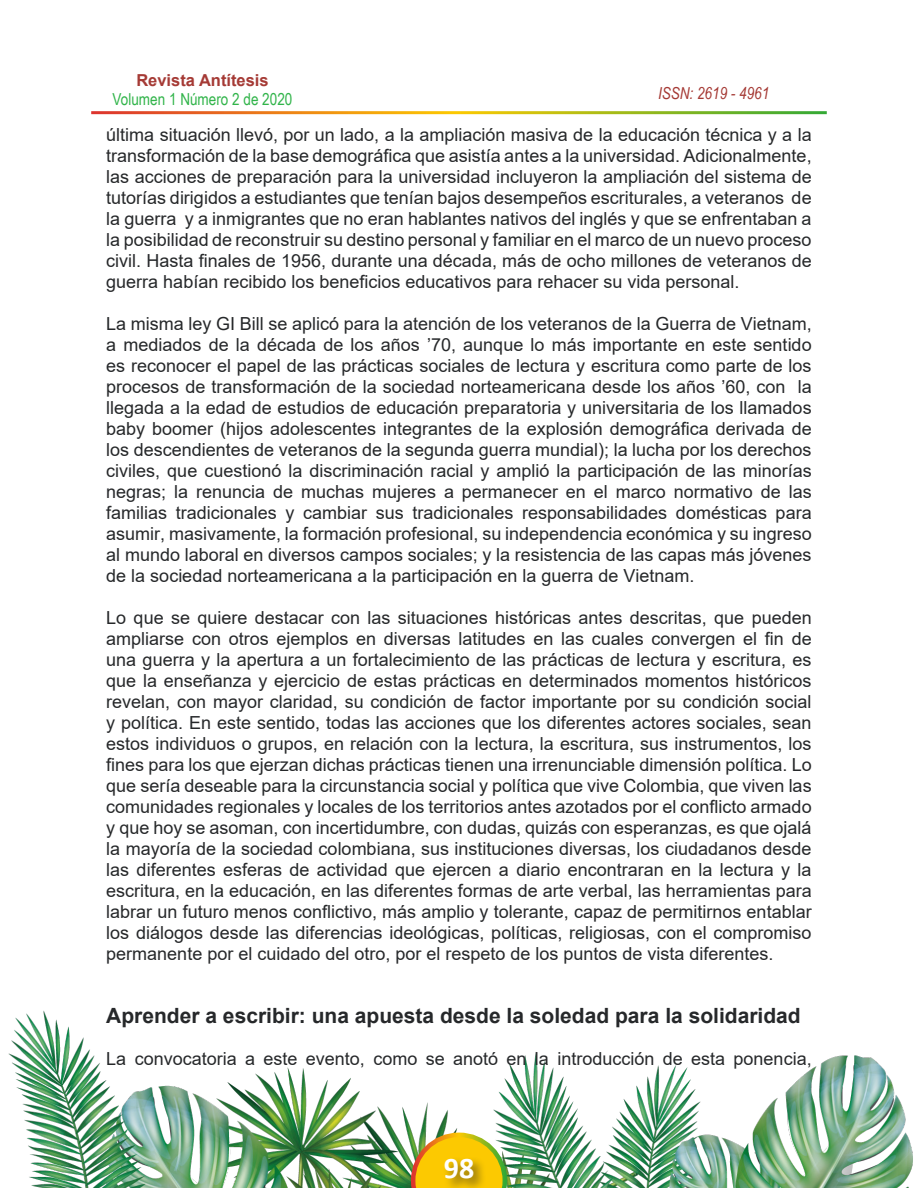
<style>
.page{position:relative;width:918px;height:1188px;background:#fff}
.page>*{position:absolute;margin:0;border:0;box-sizing:border-box;transform-origin:0 0}
.t1{font:700 30px "Calibri";color:#fff}
.t2{font:700 21px "Arial";color:#26282a}
.t3{font:18px/21px "Arial";color:#26282a;text-align:justify}
.t4{font:16.5px "Arial Narrow";color:#31b44a}
.t5{font:700 16.5px "Arial";color:#a53a35}
.t6{font:italic 16.5px "Arial Narrow";color:#a53a35}
</style>
<div class="page">
<img style="left:8px;top:1010px;width:905px;height:178px">
<svg style="left:411px;top:1133px;width:96px;height:55px;background:#dec034"></svg>
<div style="left:443px;top:1156px;width:44px;height:32px;background:#231f20;opacity:.54"></div>
<p class="t5" style="left:136px;top:68px;width:134px">Revista Antítesis</p>
<p class="t4" style="left:113px;top:88px;width:181px">Volumen 1 Número 2 de 2020</p>
<p class="t6" style="left:658px;top:81px;width:113px">ISSN: 2619 - 4961</p>
<p class="t3" style="left:106px;top:124px;width:707px">última situación llevó, por un lado, a la ampliación masiva de la educación técnica y a la transformación de la base demográfica que asistía antes a la universidad. Adicionalmente, las acciones de preparación para la universidad incluyeron la ampliación del sistema de tutorías dirigidos a estudiantes que tenían bajos desempeños escriturales, a veteranos de la guerra y a inmigrantes que no eran hablantes nativos del inglés y que se enfrentaban a la posibilidad de reconstruir su destino personal y familiar en el marco de un nuevo proceso civil. Hasta finales de 1956, durante una década, más de ocho millones de veteranos de guerra habían recibido los beneficios educativos para rehacer su vida personal.</p>
<p class="t3" style="left:106px;top:313px;width:707px">La misma ley GI Bill se aplicó para la atención de los veteranos de la Guerra de Vietnam, a mediados de la década de los años ’70, aunque lo más importante en este sentido es reconocer el papel de las prácticas sociales de lectura y escritura como parte de los procesos de transformación de la sociedad norteamericana desde los años ’60, con la llegada a la edad de estudios de educación preparatoria y universitaria de los llamados baby boomer (hijos adolescentes integrantes de la explosión demográfica derivada de los descendientes de veteranos de la segunda guerra mundial); la lucha por los derechos civiles, que cuestionó la discriminación racial y amplió la participación de las minorías negras; la renuncia de muchas mujeres a permanecer en el marco normativo de las familias tradicionales y cambiar sus tradicionales responsabilidades domésticas para asumir, masivamente, la formación profesional, su independencia económica y su ingreso al mundo laboral en diversos campos sociales; y la resistencia de las capas más jóvenes de la sociedad norteamericana a la participación en la guerra de Vietnam.</p>
<p class="t3" style="left:106px;top:607px;width:707px">Lo que se quiere destacar con las situaciones históricas antes descritas, que pueden ampliarse con otros ejemplos en diversas latitudes en las cuales convergen el fin de una guerra y la apertura a un fortalecimiento de las prácticas de lectura y escritura, es que la enseñanza y ejercicio de estas prácticas en determinados momentos históricos revelan, con mayor claridad, su condición de factor importante por su condición social y política. En este sentido, todas las acciones que los diferentes actores sociales, sean estos individuos o grupos, en relación con la lectura, la escritura, sus instrumentos, los fines para los que ejerzan dichas prácticas tienen una irrenunciable dimensión política. Lo que sería deseable para la circunstancia social y política que vive Colombia, que viven las comunidades regionales y locales de los territorios antes azotados por el conflicto armado y que hoy se asoman, con incertidumbre, con dudas, quizás con esperanzas, es que ojalá la mayoría de la sociedad colombiana, sus instituciones diversas, los ciudadanos desde las diferentes esferas de actividad que ejercen a diario encontraran en la lectura y la escritura, en la educación, en las diferentes formas de arte verbal, las herramientas para labrar un futuro menos conflictivo, más amplio y tolerante, capaz de permitirnos entablar los diálogos desde las diferencias ideológicas, políticas, religiosas, con el compromiso permanente por el cuidado del otro, por el respeto de los puntos de vista diferentes.</p>
<p class="t2" style="left:106px;top:1000px;width:696px">Aprender a escribir: una apuesta desde la soledad para la solidaridad</p>
<p class="t3" style="left:106px;top:1048px;width:707px">La convocatoria a este evento, como se anotó en la introducción de esta ponencia,</p>
<h1 class="t1" style="left:444px;top:1147px;width:32px">98</h1>
</div>
